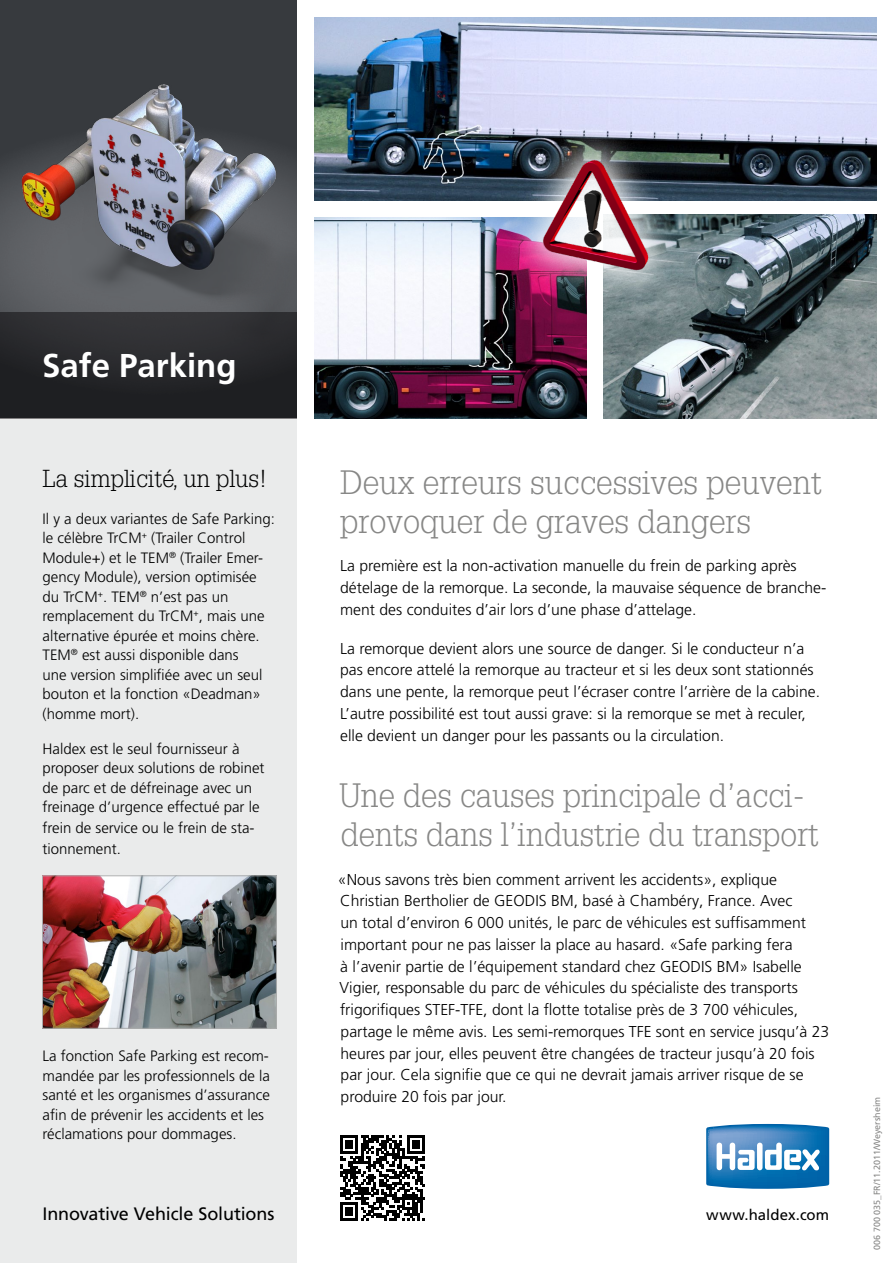
<style>
.page{position:relative;width:893px;height:1263px;background:#fff}
.page>*{position:absolute;margin:0;border:0;box-sizing:border-box;transform-origin:0 0}
.Content_Head{font:300 33px/39px "Glypha LT Pro";color:#878786}
.Content_Head-2{font:300 33px/39px "Glypha LT Std";color:#878786}
.Back_Title{font:700 33px "Frutiger LT Std";color:#fff}
.Content_Head_2{font:300 24px "Glypha LT Std";color:#000}
.t1{font:18px "Frutiger LT Std";letter-spacing:-.005em;color:#000}
.Content_Copy{font:300 15.75px/21.8px "Frutiger LT Pro";color:#000}
.Content_Copy-2{font:300 15px/19.5px "Frutiger LT Pro";color:#000}
.t2{font:15px "Frutiger LT Std";letter-spacing:.005em;color:#000}
.t3{font:9px "Frutiger LT Std";color:#878786}
</style>
<div class="page">
<div style="left:0;top:0;width:298px;height:419px;background:#373a3e"></div>
<div style="left:0;top:419px;width:298px;height:844px;background:#eaebeb"></div>
<img style="left:0;top:55px;width:298px;height:258px">
<div style="left:0;top:313px;width:298px;height:106px;background:linear-gradient(to bottom,#333437,#1a1b1e)"></div>
<svg style="left:706px;top:1124px;width:123px;height:65px"></svg>
<svg style="left:340px;top:1135px;width:85px;height:85px"></svg>
<img style="left:604px;top:215px;width:273px;height:204px">
<img style="left:315px;top:218px;width:272px;height:201px">
<img style="left:315px;top:17px;width:562px;height:184px">
<img style="left:503px;top:120px;width:185px;height:190px">
<img style="left:543px;top:159px;width:106px;height:111px">
<img style="left:44px;top:877px;width:231px;height:150px">
<div style="left:42px;top:875px;width:235px;height:154px;border:1px solid #abacac"></div>
<p class="Back_Title" style="left:42px;top:346px;width:196px">Safe Parking</p>
<p class="Content_Head_2" style="left:43px;top:465px;width:226px">La simplicité, un plus!</p>
<p class="Content_Copy-2" style="left:43px;top:509px;width:234px">Il y a deux variantes de Safe Parking: le célèbre TrCM<sup>+</sup> (Trailer Control<br>Module+) et le TEM<sup>®</sup> (Trailer Emer&shy;gency Module), version optimisée du TrCM<sup>+</sup>. TEM<sup>®</sup> n’est pas un remplacement du TrCM<sup>+</sup>, mais une alternative épurée et moins chère.<br>TEM<sup>®</sup> est aussi disponible dans<br>une version simplifiée avec un seul bouton et la fonction «Deadman» (homme mort).</p>
<p class="Content_Copy-2" style="left:43px;top:739px;width:224px">Haldex est le seul fournisseur à proposer deux solutions de robinet de parc et de défreinage avec un freinage d’urgence effectué par le</p>
<p class="Content_Copy-2" style="left:43px;top:817px;width:213px;line-height:21px">frein de service ou le frein de sta&shy;tionnement.</p>
<p class="Content_Copy-2" style="left:43px;top:1046px;width:229px">La fonction Safe Parking est recom&shy;mandée par les professionnels de la santé et les organismes d’assurance afin de prévenir les accidents et les réclamations pour dommages.</p>
<p class="Content_Head-2" style="left:340px;top:463px;width:483px">Deux erreurs successives peuvent provoquer de graves dangers</p>
<p class="Content_Copy" style="left:340px;top:555px;width:488px">La première est la non-activation manuelle du frein de parking après dételage de la remorque. La seconde, la mauvaise séquence de branche&shy;ment des conduites d’air lors d’une phase d’attelage.</p>
<p class="Content_Copy" style="left:340px;top:637px;width:481px">La remorque devient alors une source de danger. Si le conducteur n’a pas encore attelé la remorque au tracteur et si les deux sont stationnés dans une pente, la remorque peut l’écraser contre l’arrière de la cabine.<br>L’autre possibilité est tout aussi grave: si la remorque se met à reculer, elle devient un danger pour les passants ou la circulation.</p>
<p class="Content_Head" style="left:339px;top:776px;width:481px">Une des causes principale d’acci&shy;dents dans l’industrie du transport</p>
<p class="Content_Copy" style="left:338px;top:868px;width:493px">«Nous savons très bien comment arrivent les accidents», explique Christian Bertholier de GEODIS BM, basé à Chambéry, France. Avec<br>un total d’environ 6 000 unités, le parc de véhicules est suffisamment important pour ne pas laisser la place au hasard. «Safe parking fera<br>à l’avenir partie de l’équipement standard chez GEODIS BM» Isabelle Vigier, responsable du parc de véhicules du spécialiste des transports frigorifiques STEF-TFE, dont la flotte totalise près de 3 700 véhicules, partage le même avis. Les semi-remorques TFE sont en service jusqu’à 23 heures par jour, elles peuvent être changées de tracteur jusqu’à 20 fois par jour. Cela signifie que ce qui ne devrait jamais arriver risque de se produire 20 fois par jour.</p>
<p class="t1" style="left:43px;top:1203px;width:234px">Innovative Vehicle Solutions</p>
<p class="t2" style="left:706px;top:1206px;width:124px">www.haldex.com</p>
<p class="t3" style="left:872px;top:1250px;width:155px;rotate:-90deg">006 700 035_FR/11.2011/Weyersheim</p>
</div>
